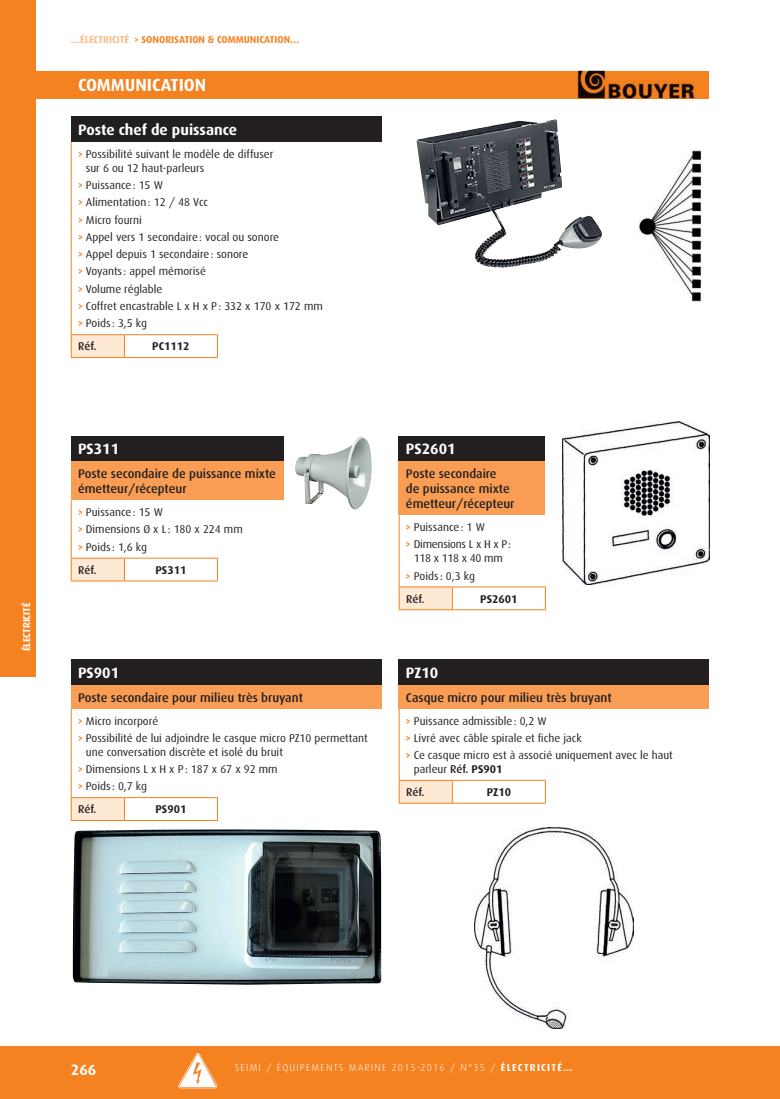
<style>
.page{position:relative;width:780px;height:1099px;background:#fff}
.page>*{position:absolute;margin:0;border:0;box-sizing:border-box;transform-origin:0 0}
._2_TITRE_THÈME{font:700 17.5px "Dax";color:#fff}
._3_TITRE_PRODUIT{font:700 15px "Dax";color:#fff}
._3_SOUS_TITRE_PRODUI{font:500 12.5px/15px "Dax";color:#231f20}
._4_TEXTE_COURANT{font:11.25px/13.8px "Dax";color:#231f20}
._4_TEXTE_COURANT-2{font:11.25px/13.8px "Dax";letter-spacing:-.02em;color:#231f20;text-align:center}
._4_TEXTE_COURANT-3{font:700 11.25px "Dax";color:#231f20}
._4_TEXTE_COURANT-4{font:500 11.25px "Dax";letter-spacing:-.01em;color:#231f20}
.t1{font:300 10px "Dax";letter-spacing:.12em;color:#fff}
._0_TITRE_CHAPITRE_BI{font:700 10px "Dax";color:#f58220;scale:.75 1}
.t2{font:700 10px "Dax";color:#fff}
.s1{color:#fbbb85}
.s2{font-weight:700;color:#f58220}
.s3{font-weight:500}
.s4{font-weight:700}
</style>
<div class="page">
<div style="left:0;top:0;width:35px;height:676px;background:#f58220"></div>
<div style="left:0;top:1045px;width:780px;height:53px;background:#f58220"></div>
<svg style="left:178px;top:1053px;width:39px;height:35px"></svg>
<div style="left:35px;top:71px;width:674px;height:28px;background:#f58220"></div>
<img style="left:577px;top:71px;width:117px;height:28px">
<hr style="left:71px;top:142px;width:1px;height:192px;background:#f58220">
<div style="left:71px;top:116px;width:310px;height:26px;background:#231f20"></div>
<div style="left:71px;top:335px;width:53px;height:22px;background:#fee9d5"></div>
<svg style="left:71px;top:335px;width:1px;height:22px"></svg>
<hr style="left:71px;top:334px;width:53px;height:1px;background:#f58220">
<hr style="left:71px;top:357px;width:53px;height:1px;background:#f58220">
<svg style="left:124px;top:335px;width:1px;height:22px"></svg>
<hr style="left:124px;top:334px;width:94px;height:1px;background:#f58220">
<svg style="left:217px;top:335px;width:1px;height:22px"></svg>
<hr style="left:124px;top:357px;width:94px;height:1px;background:#f58220">
<img style="left:639px;top:150px;width:63px;height:152px">
<img style="left:416px;top:119px;width:186px;height:149px">
<hr style="left:71px;top:500px;width:1px;height:58px;background:#f58220">
<div style="left:71px;top:436px;width:212px;height:25px;background:#231f20"></div>
<div style="left:71px;top:461px;width:212px;height:39px;background:#f89d53"></div>
<div style="left:71px;top:558px;width:53px;height:23px;background:#fee9d5"></div>
<svg style="left:71px;top:559px;width:1px;height:21px"></svg>
<hr style="left:71px;top:558px;width:53px;height:1px;background:#f58220">
<hr style="left:71px;top:580px;width:53px;height:1px;background:#f58220">
<svg style="left:124px;top:559px;width:1px;height:21px"></svg>
<hr style="left:124px;top:558px;width:94px;height:1px;background:#f58220">
<svg style="left:217px;top:558px;width:1px;height:22px"></svg>
<hr style="left:124px;top:580px;width:94px;height:1px;background:#f58220">
<img style="left:295px;top:437px;width:76px;height:73px">
<hr style="left:399px;top:515px;width:1px;height:71px;background:#f58220">
<div style="left:399px;top:436px;width:146px;height:25px;background:#231f20"></div>
<div style="left:399px;top:461px;width:146px;height:54px;background:#f89d53"></div>
<div style="left:399px;top:587px;width:53px;height:22px;background:#fee9d5"></div>
<svg style="left:399px;top:587px;width:1px;height:22px"></svg>
<hr style="left:399px;top:586px;width:53px;height:1px;background:#f58220">
<hr style="left:399px;top:609px;width:53px;height:1px;background:#f58220">
<svg style="left:452px;top:587px;width:1px;height:22px"></svg>
<hr style="left:452px;top:586px;width:93px;height:1px;background:#f58220">
<svg style="left:545px;top:587px;width:1px;height:22px"></svg>
<hr style="left:452px;top:609px;width:93px;height:1px;background:#f58220">
<img style="left:563px;top:421px;width:146px;height:163px">
<hr style="left:71px;top:708px;width:1px;height:89px;background:#f58220">
<div style="left:71px;top:659px;width:310px;height:26px;background:#231f20"></div>
<div style="left:71px;top:685px;width:310px;height:23px;background:#f89d53"></div>
<div style="left:71px;top:797px;width:53px;height:23px;background:#fee9d5"></div>
<svg style="left:71px;top:798px;width:1px;height:22px"></svg>
<hr style="left:71px;top:797px;width:53px;height:1px;background:#f58220">
<hr style="left:71px;top:820px;width:53px;height:1px;background:#f58220">
<svg style="left:124px;top:798px;width:1px;height:22px"></svg>
<hr style="left:124px;top:797px;width:94px;height:1px;background:#f58220">
<svg style="left:217px;top:798px;width:1px;height:22px"></svg>
<hr style="left:124px;top:820px;width:94px;height:1px;background:#f58220">
<img style="left:73px;top:829px;width:308px;height:155px">
<hr style="left:399px;top:708px;width:1px;height:72px;background:#f58220">
<div style="left:399px;top:659px;width:310px;height:26px;background:#231f20"></div>
<div style="left:399px;top:685px;width:310px;height:23px;background:#f89d53"></div>
<div style="left:399px;top:780px;width:53px;height:23px;background:#fee9d5"></div>
<svg style="left:399px;top:781px;width:1px;height:21px"></svg>
<hr style="left:399px;top:780px;width:53px;height:1px;background:#f58220">
<hr style="left:399px;top:802px;width:53px;height:1px;background:#f58220">
<svg style="left:452px;top:781px;width:1px;height:21px"></svg>
<hr style="left:452px;top:780px;width:93px;height:1px;background:#f58220">
<svg style="left:545px;top:780px;width:1px;height:22px"></svg>
<hr style="left:452px;top:802px;width:93px;height:1px;background:#f58220">
<img style="left:474px;top:827px;width:159px;height:201px">
<p class="t2" style="left:21px;top:651px;width:50px;rotate:-90deg">ÉLECTRICITÉ</p>
<p class="_0_TITRE_CHAPITRE_BI" style="left:71px;top:34px;width:306px"><span class="s1">…ÉLECTRICITÉ</span> &gt; SONORISATION &amp; COMMUNICATION…</p>
<p class="_2_TITRE_THÈME" style="left:78px;top:75px;width:130px">COMMUNICATION</p>
<p class="_3_TITRE_PRODUIT" style="left:78px;top:121px;width:160px">Poste chef de puissance</p>
<p class="_4_TEXTE_COURANT" style="left:86px;top:147px;width:189px;text-indent:-8px"><span class="s2">&gt;</span> Possibilité suivant le modèle de diffuser sur 6 ou 12 haut-parleurs</p>
<p class="_4_TEXTE_COURANT" style="left:78px;top:178px;width:86px"><span class="s2">&gt;</span> Puissance: 15 W</p>
<p class="_4_TEXTE_COURANT" style="left:78px;top:195px;width:132px"><span class="s2">&gt;</span> Alimentation: 12 / 48 Vcc</p>
<p class="_4_TEXTE_COURANT" style="left:78px;top:213px;width:65px"><span class="s2">&gt;</span> Micro fourni</p>
<p class="_4_TEXTE_COURANT" style="left:78px;top:230px;width:202px"><span class="s2">&gt;</span> Appel vers 1 secondaire: vocal ou sonore</p>
<p class="_4_TEXTE_COURANT" style="left:78px;top:247px;width:172px"><span class="s2">&gt;</span> Appel depuis 1 secondaire: sonore</p>
<p class="_4_TEXTE_COURANT" style="left:78px;top:265px;width:129px"><span class="s2">&gt;</span> Voyants : appel mémorisé</p>
<p class="_4_TEXTE_COURANT" style="left:78px;top:282px;width:86px"><span class="s2">&gt;</span> Volume réglable</p>
<p class="_4_TEXTE_COURANT" style="left:78px;top:299px;width:246px"><span class="s2">&gt;</span> Coffret encastrable L x H x P: 332 x 170 x 172 mm</p>
<p class="_4_TEXTE_COURANT" style="left:78px;top:316px;width:71px"><span class="s2">&gt;</span> Poids : 3,5 kg</p>
<p class="_4_TEXTE_COURANT-4" style="left:78px;top:340px;width:20px">Réf.</p>
<p class="_4_TEXTE_COURANT-3" style="left:152px;top:340px;width:39px">PC1112</p>
<p class="_3_TITRE_PRODUIT" style="left:78px;top:441px;width:43px">PS311</p>
<p class="_3_SOUS_TITRE_PRODUI" style="left:78px;top:466px;width:199px">Poste secondaire de puissance mixte émetteur/récepteur</p>
<p class="_4_TEXTE_COURANT" style="left:78px;top:505px;width:86px"><span class="s2">&gt;</span> Puissance: 15 W</p>
<p class="_4_TEXTE_COURANT" style="left:78px;top:523px;width:166px"><span class="s2">&gt;</span> Dimensions Ø x L : 180 x 224 mm</p>
<p class="_4_TEXTE_COURANT" style="left:78px;top:540px;width:71px"><span class="s2">&gt;</span> Poids : 1,6 kg</p>
<p class="_4_TEXTE_COURANT-4" style="left:78px;top:563px;width:20px">Réf.</p>
<p class="_4_TEXTE_COURANT-3" style="left:155px;top:563px;width:32px">PS311</p>
<p class="_3_TITRE_PRODUIT" style="left:78px;top:664px;width:43px">PS901</p>
<p class="_3_SOUS_TITRE_PRODUI" style="left:78px;top:690px;width:226px">Poste secondaire pour milieu très bruyant</p>
<p class="_4_TEXTE_COURANT" style="left:78px;top:714px;width:82px"><span class="s2">&gt;</span> Micro incorporé</p>
<p class="_4_TEXTE_COURANT" style="left:86px;top:731px;width:283px;text-indent:-8px"><span class="s2">&gt;</span> Possibilité de lui adjoindre le casque micro PZ10 permettant une conversation discrète et isolé du bruit</p>
<p class="_4_TEXTE_COURANT" style="left:78px;top:762px;width:201px"><span class="s2">&gt;</span> Dimensions L x H x P: 187 x 67 x 92 mm</p>
<p class="_4_TEXTE_COURANT" style="left:78px;top:779px;width:71px"><span class="s2">&gt;</span> Poids : 0,7 kg</p>
<p class="_4_TEXTE_COURANT-4" style="left:78px;top:803px;width:20px">Réf.</p>
<p class="_4_TEXTE_COURANT-3" style="left:155px;top:803px;width:32px">PS901</p>
<p class="_3_TITRE_PRODUIT" style="left:406px;top:441px;width:51px">PS2601</p>
<p class="_3_SOUS_TITRE_PRODUI" style="left:406px;top:466px;width:110px">Poste secondaire<br>de puissance mixte émetteur/récepteur</p>
<p class="_4_TEXTE_COURANT" style="left:406px;top:520px;width:80px"><span class="s2">&gt;</span> Puissance: 1 W</p>
<p class="_4_TEXTE_COURANT-2" style="left:406px;top:538px;width:107px"><span class="s2">&gt;</span> Dimensions L x H x P:<br>118 x 118 x 40 mm</p>
<p class="_4_TEXTE_COURANT" style="left:406px;top:569px;width:71px"><span class="s2">&gt;</span> Poids : 0,3 kg</p>
<p class="_4_TEXTE_COURANT-4" style="left:406px;top:592px;width:20px">Réf.</p>
<p class="_4_TEXTE_COURANT-3" style="left:480px;top:592px;width:39px">PS2601</p>
<p class="_3_TITRE_PRODUIT" style="left:406px;top:664px;width:34px">PZ10</p>
<p class="_3_SOUS_TITRE_PRODUI" style="left:406px;top:690px;width:207px">Casque micro pour milieu très bruyant</p>
<p class="_4_TEXTE_COURANT" style="left:406px;top:714px;width:142px"><span class="s2">&gt;</span> Puissance admissible: 0,2 W</p>
<p class="_4_TEXTE_COURANT" style="left:406px;top:731px;width:177px"><span class="s2">&gt;</span> Livré avec câble spirale et fiche jack</p>
<p class="_4_TEXTE_COURANT" style="left:414px;top:748px;width:260px;text-indent:-8px"><span class="s2">&gt;</span> Ce casque micro est à associé uniquement avec le haut parleur <span class="s3">Réf.</span> <span class="s4">PS901</span></p>
<p class="_4_TEXTE_COURANT-4" style="left:406px;top:786px;width:20px">Réf.</p>
<p class="_4_TEXTE_COURANT-3" style="left:486px;top:785px;width:26px">PZ10</p>
<h2 class="_3_TITRE_PRODUIT" style="left:71px;top:1061px;width:27px">266</h2>
<p class="t1" style="left:235px;top:1062px;width:339px">SEIMI / ÉQUIPEMENTS MARINE 2015-2016 / N°35 / <span class="s4">ÉLECTRICITÉ…</span></p>
</div>
